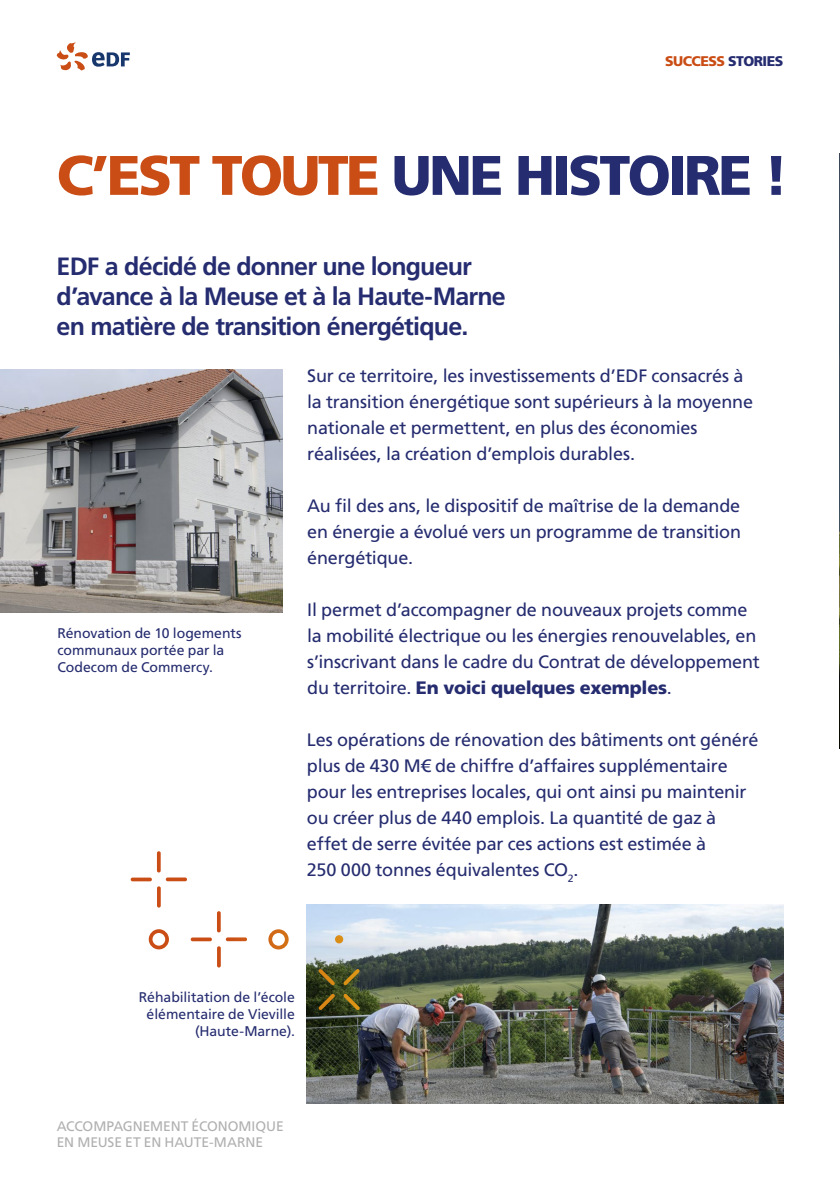
<style>
.page{position:relative;width:840px;height:1191px;background:#fff}
.page>*{position:absolute;margin:0;border:0;box-sizing:border-box;transform-origin:0 0}
.t1{font:900 55.6px "Frutiger LT Std";letter-spacing:-.05em;color:#252c6f}
.t2{font:700 25px/30px "Frutiger LT Std";letter-spacing:-.035em;color:#252c6f}
.t3{font:18px/26px "Frutiger LT Std";letter-spacing:-.015em;color:#252c6f}
.t4{font:14px/16.8px "Frutiger LT Std";letter-spacing:-.005em;color:#252c6f}
.t5{font:900 14px "Frutiger LT Std";letter-spacing:-.04em;color:#ca4d15}
.t6{font:13.8px/16px "Frutiger LT Std";letter-spacing:-.005em;color:#b0b0b1}
.s1{color:#252c6f}
.s2{color:#ca4d15}
.s3{font-weight:900}
</style>
<div class="page">
<svg style="left:57px;top:42px;width:73px;height:28px"></svg>
<img style="left:839px;top:153px;width:1px;height:595px">
<img style="left:307px;top:904px;width:475px;height:199px">
<img style="left:0;top:369px;width:282px;height:243px">
<svg style="left:157px;top:886px;width:4px;height:21px"></svg>
<svg style="left:157px;top:851px;width:4px;height:21px"></svg>
<svg style="left:131px;top:877px;width:21px;height:4px"></svg>
<svg style="left:166px;top:877px;width:21px;height:4px"></svg>
<svg style="left:217px;top:946px;width:4px;height:21px"></svg>
<svg style="left:217px;top:911px;width:3px;height:21px"></svg>
<svg style="left:191px;top:937px;width:21px;height:4px"></svg>
<svg style="left:226px;top:937px;width:21px;height:4px"></svg>
<svg style="left:268px;top:929px;width:20px;height:20px"></svg>
<svg style="left:149px;top:929px;width:20px;height:20px"></svg>
<svg style="left:335px;top:935px;width:8px;height:8px"></svg>
<svg style="left:318px;top:994px;width:17px;height:16px"></svg>
<svg style="left:343px;top:969px;width:16px;height:16px"></svg>
<svg style="left:318px;top:969px;width:17px;height:16px"></svg>
<svg style="left:343px;top:993px;width:16px;height:17px"></svg>
<p class="t5" style="left:665px;top:53px;width:119px">SUCCESS <span class="s1">STORIES</span></p>
<h1 class="t1" style="left:57px;top:142px;width:733px"><span class="s2">C’EST TOUTE</span> UNE HISTOIRE !</h1>
<h2 class="t2" style="left:57px;top:251px;width:450px">EDF a décidé de donner une longueur d’avance à la Meuse et à la Haute-Marne en matière de transition énergétique.</h2>
<p class="t3" style="left:307px;top:362px;width:447px">Sur ce territoire, les investissements d’EDF consacrés à la transition énergétique sont supérieurs à la moyenne nationale et permettent, en plus des économies réalisées, la création d’emplois durables.</p>
<p class="t3" style="left:307px;top:492px;width:435px;text-align:justify">Au fil des ans, le dispositif de maîtrise de la demande en énergie a évolué vers un programme de transition énergétique.</p>
<p class="t3" style="left:307px;top:596px;width:454px">Il permet d’accompagner de nouveaux projets comme la mobilité électrique ou les énergies renouvelables, en s’inscrivant dans le cadre du Contrat de développement du territoire. <span class="s3">En voici quelques exemples</span>.</p>
<p class="t3" style="left:307px;top:726px;width:453px">Les opérations de rénovation des bâtiments ont généré plus de 430 M€ de chiffre d’affaires supplémentaire pour les entreprises locales, qui ont ainsi pu maintenir ou créer plus de 440 emplois. La quantité de gaz à effet de serre évitée par ces actions est estimée à<br>250 000 tonnes équivalentes CO<sub>2</sub>.</p>
<p class="t4" style="left:57px;top:625px;width:186px">Rénovation de 10 logements communaux portée par la<br>Codecom de Commercy.</p>
<p class="t4" style="left:139px;top:989px;width:157px;text-align:right">Réhabilitation de l’école élémentaire de Vieville (Haute-Marne).</p>
<p class="t6" style="left:57px;top:1118px;width:228px">ACCOMPAGNEMENT ÉCONOMIQUE<br>EN MEUSE ET EN HAUTE-MARNE</p>
</div>
